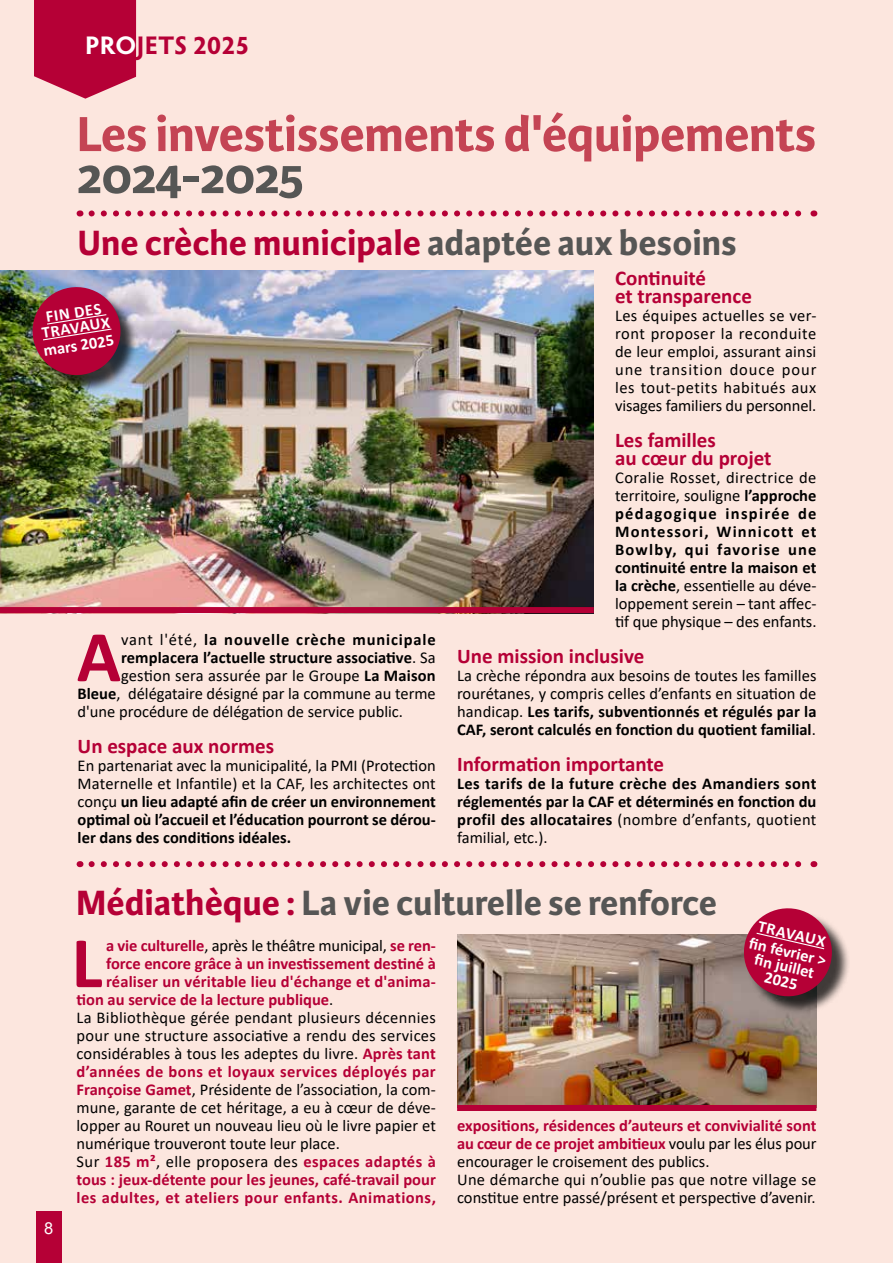
<style>
.page{position:relative;width:893px;height:1263px;background:#fce6de}
.page>*{position:absolute;margin:0;border:0;box-sizing:border-box;transform-origin:0 0}
.t1{font:700 73.2px "Calibri";color:#b50036}
.t2{font:700 52.5px "Karmina Sans";letter-spacing:-.01em;color:#c44454}
.t3{font:700 52.5px "Karmina Sans";letter-spacing:-.03em;color:#565655}
.t4{font:700 37.5px "Karmina Sans";color:#565655}
.t5{font:700 37.5px "Karmina Sans";color:#b50036}
.t6{font:700 25.5px "Hypatia Sans Pro";letter-spacing:.01em;color:#b50036}
.t7{font:700 21px/18px "Calibri";color:#b50036}
.t8{font:16.5px/18px "Calibri";color:#000;text-align:justify}
.t9{font:700 16.5px/18px "Calibri";color:#000;text-align:justify}
.t10{font:700 16.5px "Calibri";letter-spacing:.01em;color:#b50036}
.t11{font:16.5px "Calibri";letter-spacing:.02em;color:#000}
.t12{font:700 16.5px/15px "Calibri";color:#fff;text-align:center}
.t13{font:700 16.5px "Calibri";letter-spacing:.03em;color:#b50036}
.t14{font:16.5px "Calibri";letter-spacing:.03em;color:#000}
.t15{font:700 16.5px "Calibri";letter-spacing:.05em;color:#000}
.t16{font:16.5px "Arial";color:#fff}
.s1{color:#fff}
.s2{color:#565655}
.s3{font-weight:400}
.s4{font-weight:700}
.s5{color:#b50036}
.s6{font-weight:700;color:#b50036}
.s7{font-weight:400;color:#000}
</style>
<div class="page">
<svg style="left:34px;top:0;width:102px;height:99px;background:#bd1a49"></svg>
<div style="left:36px;top:1212px;width:26px;height:51px;background:#b50036"></div>
<svg style="left:92px;top:210px;width:710px;height:6px"></svg>
<img style="left:0;top:271px;width:594px;height:336px">
<div style="left:0;top:607px;width:594px;height:6px;background:#b50036"></div>
<img style="left:457px;top:934px;width:359px;height:171px">
<div style="left:457px;top:1105px;width:359px;height:6px;background:#b50036"></div>
<svg style="left:92px;top:861px;width:710px;height:6px"></svg>
<div style="left:35px;top:289px;width:104px;height:105px;background:#000;opacity:.75"></div>
<img style="left:29px;top:284px;width:95px;height:94px">
<div style="left:747px;top:911px;width:103px;height:104px;background:#000;opacity:.75"></div>
<svg style="left:740px;top:908px;width:96px;height:92px;background:#af2f52"></svg>
<h3 class="t6" style="left:85px;top:27px;width:166px"><span class="s1">PRO</span>JETS 2025</h3>
<h2 class="t2" style="left:77px;top:104px;width:741px">Les investissements d'équipements</h2>
<h2 class="t3" style="left:77px;top:146px;width:229px">2024-2025</h2>
<h3 class="t5" style="left:78px;top:222px;width:661px">Une crèche municipale <span class="s2">adaptée aux besoins</span></h3>
<p class="t12" style="left:38px;top:310px;width:70px;rotate:-9deg">FIN DES<br>TRAVAUX</p>
<p class="t12" style="left:42px;top:343px;width:73px;rotate:-9deg">mars 2025</p>
<h1 class="t1" style="left:77px;top:605px;width:46px">A</h1>
<p class="t15" style="left:121px;top:628px;width:316px"><span class="s3">vant l'été,</span> la nouvelle crèche municipale</p>
<p class="t9" style="left:121px;top:648px;width:316px">remplacera l’actuelle structure associative<span class="s3">. Sa</span></p>
<p class="t8" style="left:121px;top:666px;width:316px">gestion sera assurée par le Groupe <span class="s4">La Maison</span></p>
<p class="t8" style="left:78px;top:684px;width:360px"><span class="s4">Bleue</span>, délégataire désigné par la commune au terme</p>
<p class="t8" style="left:78px;top:702px;width:327px">d'une procédure de délégation de service public.</p>
<p class="t7" style="left:78px;top:737px;width:198px">Un espace aux normes</p>
<p class="t9" style="left:78px;top:756px;width:360px"><span class="s3">En partenariat avec la municipalité, la PMI (Protection Maternelle et Infantile) et la CAF, les architectes ont conçu</span> un lieu adapté afin de créer un environnement optimal où l’accueil et l’éducation pourront se dérou&shy;ler dans des conditions idéales.</p>
<p class="t7" style="left:615px;top:269px;width:138px">Continuité<br>et transparence</p>
<p class="t8" style="left:615px;top:306px;width:203px">Les équipes actuelles se ver&shy;ront proposer la reconduite de leur emploi, assurant ainsi une transition douce pour les tout-petits habitués aux visages familiers du personnel.</p>
<p class="t7" style="left:615px;top:431px;width:158px">Les familles<br>au cœur du projet</p>
<p class="t8" style="left:615px;top:468px;width:203px">Coralie Rosset, directrice de territoire, souligne <span class="s4">l’approche pédagogique inspirée de Montessori, Winnicott et Bowlby, qui favorise une continuité entre la maison et la crèche</span>, essentielle au déve&shy;loppement serein – tant affec&shy;tif que physique – des enfants.</p>
<p class="t7" style="left:457px;top:647px;width:189px">Une mission inclusive</p>
<p class="t8" style="left:457px;top:666px;width:361px">La crèche répondra aux besoins de toutes les familles rourétanes, y compris celles d’enfants en situation de handicap. <span class="s4">Les tarifs, subventionnés et régulés par la CAF, seront calculés en fonction du quotient familial</span>.</p>
<p class="t7" style="left:457px;top:755px;width:209px">Information importante</p>
<p class="t9" style="left:457px;top:774px;width:361px">Les tarifs de la future crèche des Amandiers sont réglementés par la CAF et déterminés en fonction du profil des allocataires <span class="s3">(nombre d’enfants, quotient familial, etc.).</span></p>
<p class="t16" style="left:44px;top:1216px;width:11px">8</p>
<h3 class="t4" style="left:76px;top:881px;width:642px"><span class="s5">Médiathèque :</span> La vie culturelle se renforce</h3>
<h1 class="t1" style="left:71px;top:911px;width:32px">L</h1>
<p class="t8" style="left:106px;top:936px;width:331px"><span class="s6">a vie culturelle</span>, après le théâtre municipal, <span class="s6">se ren-</span></p>
<p class="t12" style="left:756px;top:916px;width:80px;line-height:18px;text-align:left;rotate:13deg">TRAVAUX<br>fi n février &gt;</p>
<p class="t12" style="left:756px;top:951px;width:62px;rotate:13deg">fi n juillet<br>2025</p>
<p class="t10" style="left:106px;top:952px;width:331px">force encore grâce à un investissement destiné à</p>
<p class="t10" style="left:106px;top:970px;width:331px">réaliser un véritable lieu d'échange et d'anima-</p>
<p class="t10" style="left:77px;top:988px;width:258px">tion au service de la lecture publique<span class="s7">.</span></p>
<p class="t11" style="left:77px;top:1006px;width:361px">La Bibliothèque gérée pendant plusieurs décennies</p>
<p class="t11" style="left:77px;top:1024px;width:361px">pour une structure associative a rendu des services</p>
<p class="t8" style="left:77px;top:1044px;width:361px">considérables à tous les adeptes du livre. <span class="s6">Après tant</span></p>
<p class="t10" style="left:77px;top:1060px;width:361px">d’années de bons et loyaux services déployés par</p>
<p class="t8" style="left:77px;top:1080px;width:361px"><span class="s6">Françoise Gamet</span>, Présidente de l’association, la com-</p>
<p class="t8" style="left:77px;top:1098px;width:361px">mune, garante de cet héritage, a eu à cœur de déve-</p>
<p class="t8" style="left:77px;top:1116px;width:361px">lopper au Rouret un nouveau lieu où le livre papier et</p>
<p class="t8" style="left:77px;top:1134px;width:265px">numérique trouveront toute leur place.</p>
<p class="t14" style="left:77px;top:1150px;width:361px">Sur <span class="s6">185 m²</span>, elle proposera des <span class="s6">espaces adaptés à</span></p>
<p class="t10" style="left:77px;top:1168px;width:361px">tous : jeux-détente pour les jeunes, café-travail pour</p>
<p class="t13" style="left:77px;top:1186px;width:361px">les adultes, et ateliers pour enfants. Animations,</p>
<p class="t8" style="left:457px;top:1116px;width:361px;text-align:left"><span class="s6">expositions, résidences d’auteurs et convivialité sont au cœur de ce projet ambitieux</span> voulu par les élus pour encourager le croisement des publics.<br>Une démarche qui n’oublie pas que notre village se constitue entre passé/présent et perspective d’avenir.</p>
</div>
